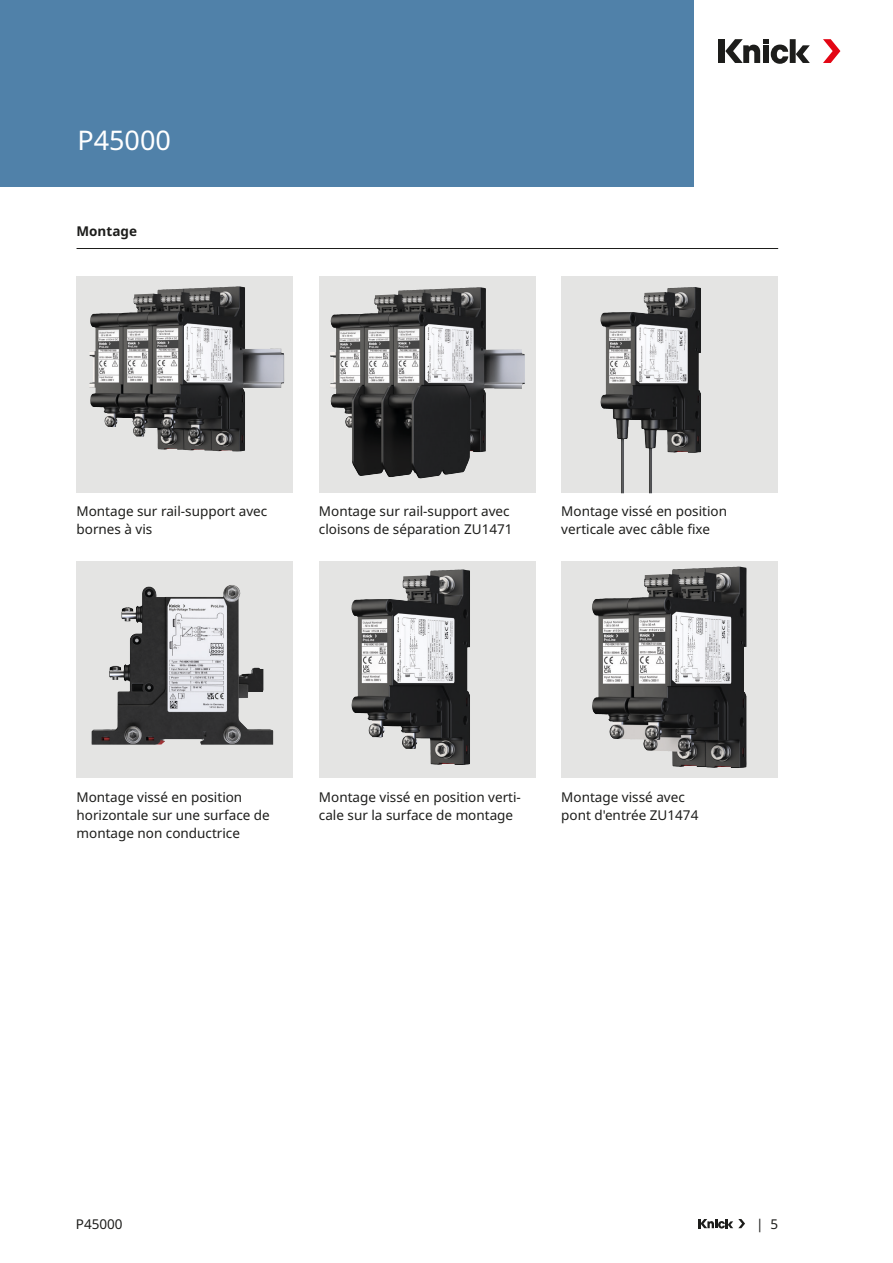
<style>
.page{position:relative;width:893px;height:1263px;background:#fff}
.page>*{position:absolute;margin:0;border:0;box-sizing:border-box;transform-origin:0 0}
.Headline{font:27px "Noto Sans";color:#fff}
.Zwischenüberschrift{font:13.5px/18px "Noto Sans";color:#1d1d1b}
.Tabelle_Headline{font:700 13.5px "Noto Sans";color:#1d1d1b}
</style>
<div class="page">
<div style="left:0;top:0;width:693px;height:187px;background:#5081a9"></div>
<div style="left:719px;top:39px;width:6px;height:24px;background:#1d1d1b"></div>
<div style="left:790px;top:39px;width:6px;height:24px;background:#1d1d1b"></div>
<svg style="left:796px;top:45px;width:14px;height:18px"></svg>
<svg style="left:725px;top:39px;width:63px;height:25px"></svg>
<svg style="left:823px;top:39px;width:17px;height:24px"></svg>
<svg style="left:698px;top:1219px;width:47px;height:9px"></svg>
<svg style="left:319px;top:276px;width:217px;height:217px;background:#cdcecd"></svg>
<img style="left:330px;top:287px;width:146px;height:189px">
<svg style="left:77px;top:276px;width:216px;height:217px;background:#c9cac9"></svg>
<img style="left:89px;top:287px;width:147px;height:140px">
<div style="left:319px;top:561px;width:217px;height:217px;background:#e4e4e3"></div>
<img style="left:351px;top:569px;width:115px;height:196px">
<svg style="left:77px;top:561px;width:216px;height:217px;background:#c9c9c8"></svg>
<img style="left:109px;top:585px;width:120px;height:143px">
<div style="left:561px;top:561px;width:217px;height:217px;background:#e4e4e3"></div>
<img style="left:592px;top:567px;width:145px;height:201px">
<div style="left:561px;top:276px;width:217px;height:217px;background:#e4e4e3"></div>
<img style="left:600px;top:287px;width:101px;height:206px">
<hr style="left:77px;top:248px;width:701px;height:1px;background:#1d1d1b">
<p class="Headline" style="left:77px;top:121px;width:95px">P45000</p>
<p class="Tabelle_Headline" style="left:77px;top:221px;width:62px">Montage</p>
<p class="Zwischenüberschrift" style="left:77px;top:503px;width:192px">Montage sur rail-support avec bornes à vis</p>
<p class="Zwischenüberschrift" style="left:319px;top:503px;width:195px">Montage sur rail-support avec cloisons de séparation ZU1471</p>
<p class="Zwischenüberschrift" style="left:561px;top:503px;width:167px">Montage vissé en position verticale avec câble fixe</p>
<p class="Zwischenüberschrift" style="left:77px;top:789px;width:195px">Montage vissé en position horizontale sur une surface de montage non conductrice</p>
<p class="Zwischenüberschrift" style="left:561px;top:789px;width:139px">Montage vissé avec pont d'entrée ZU1474</p>
<p class="Zwischenüberschrift" style="left:319px;top:789px;width:204px">Montage vissé en position verti&shy;cale sur la surface de montage</p>
<p class="Zwischenüberschrift" style="left:76px;top:1215px;width:48px">P45000</p>
<p class="Zwischenüberschrift" style="left:756px;top:1215px;width:24px">| 5</p>
</div>
